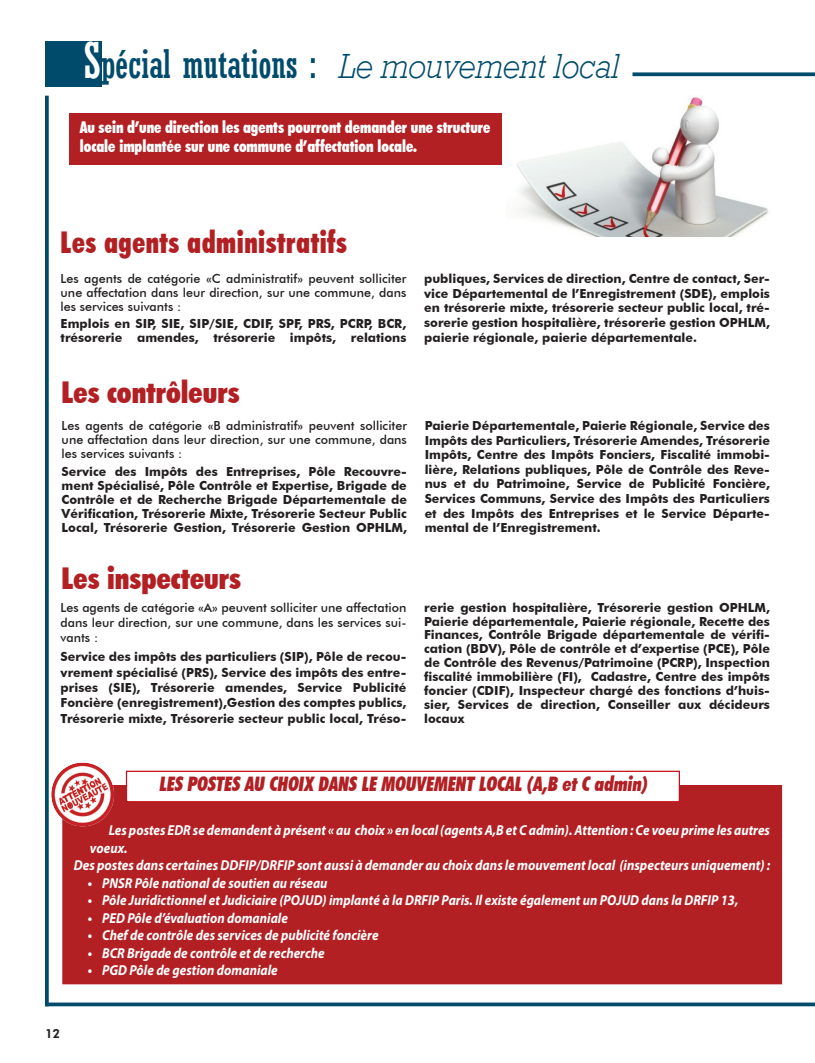
<style>
.page{position:relative;width:815px;height:1063px;background:#fff}
.page>*{position:absolute;margin:0;border:0;box-sizing:border-box;transform-origin:0 0}
.t1{font:38.5px "Astute Condensed S Si Condensed";letter-spacing:-.01em;color:#004b6c}
.t2{font:900 condensed 30px "Futura BT";color:#b22024}
.t3{font:900 condensed 30px "Futura BT";letter-spacing:.02em;color:#b22024;scale:.9 1}
.t4{font:900 condensed 20px "Futura BT";color:#b22024;scale:.93 1}
.t5{font:900 condensed 16.25px/18.8px "Futura BT";color:#fff;scale:.94 1}
.t6{font:italic 700 14.5px "Myriad Pro";color:#fff;scale:.9 1}
.t7{font:italic 700 14.5px "Myriad Pro";color:#fff;scale:.91 1}
.t8{font:700 12.5px/13.9px "Futura BT";color:#231f20;text-align:justify}
.t9{font:500 12.5px/13.9px "Futura BT";color:#231f20;text-align:justify}
.t10{font:800 12.5px "Futura BT";color:#231f20}
.s1{font-size:48.12px;color:#fff}
.s2{font-family:"Astute Light S Si";font-weight:300;font-style:italic;font-size:35px}
</style>
<div class="page">
<svg style="left:45px;top:96px;width:4px;height:907px;background:#0f5574"></svg>
<div style="left:69px;top:113px;width:432px;height:52px;background:#b22024"></div>
<div style="left:63px;top:786px;width:719px;height:198px;background:#b22024"></div>
<div style="left:126px;top:771px;width:553px;height:31px;background:#fff"></div>
<div style="left:126px;top:771px;width:554px;height:31px;border:1px solid #c4121a"></div>
<img style="left:51px;top:762px;width:64px;height:64px">
<img style="left:517px;top:97px;width:252px;height:139px">
<svg style="left:632px;top:72px;width:183px;height:4px"></svg>
<div style="left:45px;top:42px;width:56px;height:45px;background:#004b6c"></div>
<hr style="left:45px;top:1003px;width:770px;height:3px;background:#004b6c">
<h1 class="t1" style="left:83px;top:42px;width:536px"><span class="s1">S</span>pécial mutations : <span class="s2">Le mouvement local</span></h1>
<h3 class="t5" style="left:80px;top:118px;width:438px">Au sein d’une direction les agents pourront demander une structure locale implantée sur une commune d’affectation locale.</h3>
<h2 class="t3" style="left:61px;top:224px;width:320px">Les agents administratifs</h2>
<p class="t9" style="left:61px;top:272px;width:347px">Les agents de catégorie «C administratif» peuvent solliciter une affectation dans leur direction, sur une commune, dans les services suivants :</p>
<p class="t8" style="left:61px;top:317px;width:347px">Emplois en SIP, SIE, SIP/SIE, CDIF, SPF, PRS, PCRP, BCR, trésorerie amendes, trésorerie impôts, relations</p>
<h2 class="t2" style="left:62px;top:375px;width:180px">Les contrôleurs</h2>
<p class="t9" style="left:62px;top:418px;width:347px">Les agents de catégorie «B administratif» peuvent solliciter une affectation dans leur direction, sur une commune, dans les services suivants :</p>
<p class="t8" style="left:62px;top:464px;width:347px">Service des Impôts des Entreprises, Pôle Recouvre&shy;ment Spécialisé, Pôle Contrôle et Expertise, Brigade de Contrôle et de Recherche Brigade Départementale de Vérification, Trésorerie Mixte, Trésorerie Secteur Public Local, Trésorerie Gestion, Trésorerie Gestion OPHLM,</p>
<h2 class="t2" style="left:62px;top:560px;width:181px">Les inspecteurs</h2>
<p class="t9" style="left:61px;top:599px;width:347px;line-height:15.4px">Les agents de catégorie «A» peuvent solliciter une affectation dans leur direction, sur une commune, dans les services sui&shy;vants :</p>
<p class="t8" style="left:61px;top:649px;width:347px;line-height:15.4px">Service des impôts des particuliers (SIP), Pôle de recou&shy;vrement spécialisé (PRS), Service des impôts des entre&shy;prises (SIE), Trésorerie amendes, Service Publicité Foncière (enregistrement),Gestion des comptes publics, Trésorerie mixte, Trésorerie secteur public local, Tréso-</p>
<p class="t8" style="left:424px;top:271px;width:347px;line-height:14.8px">publiques, Services de direction, Centre de contact, Ser&shy;vice Départemental de l’Enregistrement (SDE), emplois en trésorerie mixte, trésorerie secteur public local, tré&shy;sorerie gestion hospitalière, trésorerie gestion OPHLM, paierie régionale, paierie départementale.</p>
<p class="t8" style="left:425px;top:418px;width:347px;line-height:14.6px">Paierie Départementale, Paierie Régionale, Service des Impôts des Particuliers, Trésorerie Amendes, Trésorerie Impôts, Centre des Impôts Fonciers, Fiscalité immobi&shy;lière, Relations publiques, Pôle de Contrôle des Reve&shy;nus et du Patrimoine, Service de Publicité Foncière, Services Communs, Service des Impôts des Particuliers et des Impôts des Entreprises et le Service Départe&shy;mental de l’Enregistrement.</p>
<p class="t8" style="left:424px;top:600px;width:347px">rerie gestion hospitalière, Trésorerie gestion OPHLM, Paierie départementale, Paierie régionale, Recette des Finances, Contrôle Brigade départementale de vérifi&shy;cation (BDV), Pôle de contrôle et d’expertise (PCE), Pôle de Contrôle des Revenus/Patrimoine (PCRP), Inspection fiscalité immobilière (FI), Cadastre, Centre des impôts foncier (CDIF), Inspecteur chargé des fonctions d’huis&shy;sier, Services de direction, Conseiller aux décideurs locaux</p>
<h3 class="t4" style="left:159px;top:771px;width:530px">LES POSTES AU CHOIX DANS LE MOUVEMENT LOCAL (A, B et C admin)</h3>
<p class="t6" style="left:109px;top:821px;width:736px">Les postes EDR se demandent à présent « au choix » en local (agents A,B et C admin). Attention : Ce voeu prime les autres</p>
<p class="t6" style="left:90px;top:839px;width:43px">voeux.</p>
<p class="t7" style="left:74px;top:856px;width:767px">Des postes dans certaines DDFIP/DRFIP sont aussi à demander au choix dans le mouvement local (inspecteurs uniquement) :</p>
<p class="t6" style="left:88px;top:874px;width:268px">• PNSR Pôle national de soutien au réseau</p>
<p class="t6" style="left:88px;top:891px;width:724px">• Pôle Juridictionnel et Judiciaire (POJUD) implanté à la DRFIP Paris. Il existe également un POJUD dans la DRFIP 13,</p>
<p class="t6" style="left:88px;top:909px;width:224px">• PED Pôle d’évaluation domaniale</p>
<p class="t6" style="left:88px;top:926px;width:324px">• Chef de contrôle des services de publicité foncière</p>
<p class="t6" style="left:88px;top:944px;width:265px">• BCR Brigade de contrôle et de recherche</p>
<p class="t6" style="left:88px;top:961px;width:212px">• PGD Pôle de gestion domaniale</p>
<p class="t10" style="left:45px;top:1026px;width:17px">12</p>
</div>
